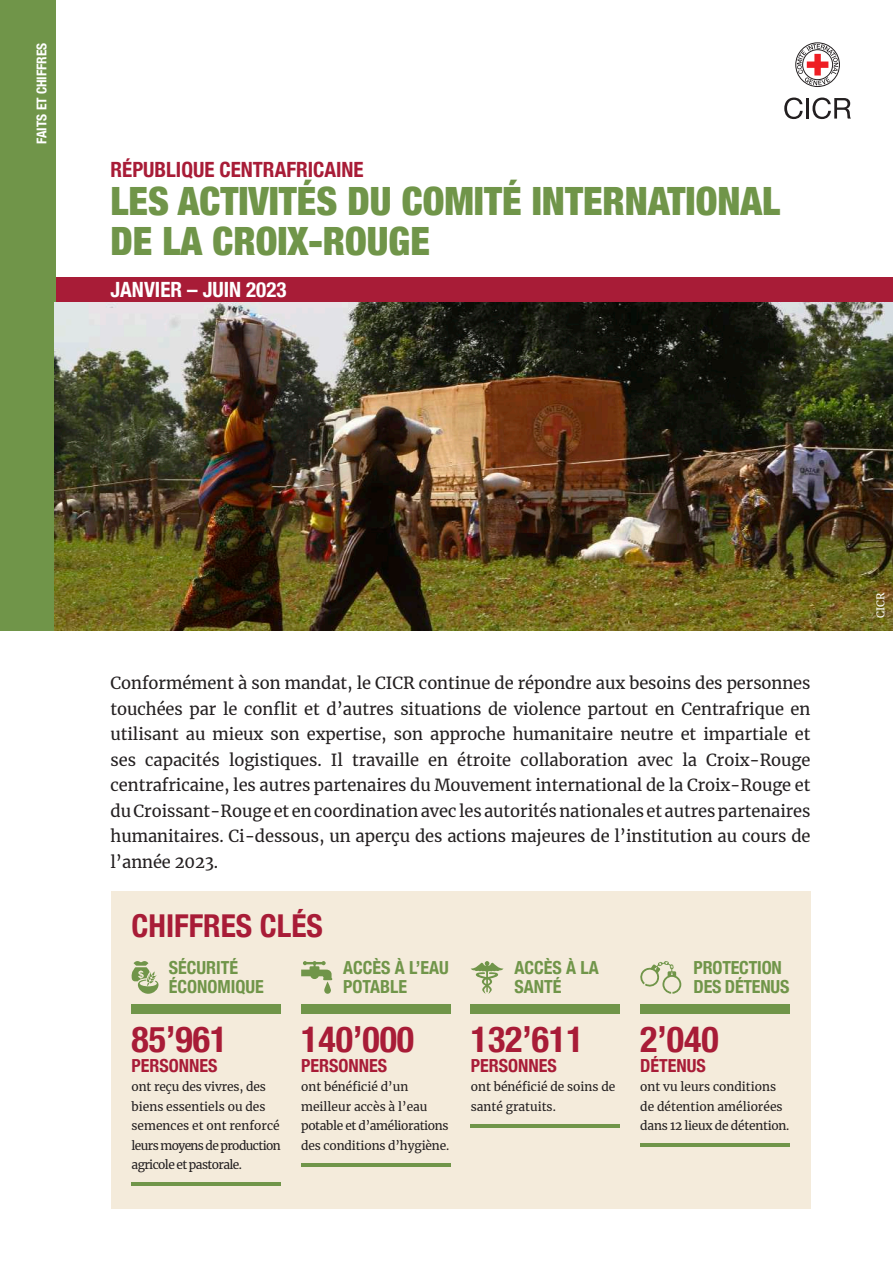
<style>
.page{position:relative;width:893px;height:1263px;background:#fff}
.page>*{position:absolute;margin:0;border:0;box-sizing:border-box;transform-origin:0 0}
.t1{font:900 condensed 39px/40.5px "Helvetica Neue";color:#709549}
.t2{font:700 condensed 36px "Helvetica Neue";color:#a81c37}
.t3{font:700 condensed 31.5px "Helvetica Neue";color:#a81c37}
.t4{font:700 condensed 21px "Helvetica Neue";color:#a81c37}
.t5{font:700 condensed 21px "Helvetica Neue";color:#fff}
.t6{font:700 condensed 18px/19.5px "Helvetica Neue";color:#709549}
.t7{font:700 condensed 18px "Helvetica Neue";color:#a81c37}
.t8{font:16.5px/25.5px "Merriweather";letter-spacing:-.005em;color:#231f20;text-align:justify}
.t9{font:700 condensed 13.5px "Helvetica Neue";color:#fff}
.t10{font:12px/19.5px "Merriweather";color:#231f20}
.t11{font:10.5px "Merriweather";color:#fff}
</style>
<div class="page">
<div style="left:111px;top:891px;width:699px;height:318px;background:#f4ebdb"></div>
<svg style="left:795px;top:42px;width:45px;height:45px"></svg>
<svg style="left:784px;top:98px;width:19px;height:21px"></svg>
<hr style="left:806px;top:98px;width:3px;height:21px;background:#231f20">
<svg style="left:812px;top:98px;width:39px;height:21px"></svg>
<div style="left:27px;top:277px;width:866px;height:25px;background:#a81c37"></div>
<div style="left:0;top:0;width:55px;height:630px;background:#709549"></div>
<svg style="left:301px;top:961px;width:31px;height:33px"></svg>
<svg style="left:131px;top:961px;width:27px;height:33px"></svg>
<svg style="left:471px;top:961px;width:32px;height:33px"></svg>
<svg style="left:640px;top:961px;width:41px;height:33px"></svg>
<div style="left:301px;top:1004px;width:149px;height:10px;background:#709549"></div>
<div style="left:471px;top:1004px;width:149px;height:10px;background:#709549"></div>
<div style="left:132px;top:1004px;width:149px;height:10px;background:#709549"></div>
<hr style="left:132px;top:1182px;width:149px;height:4px;background:#709549">
<hr style="left:301px;top:1163px;width:149px;height:3px;background:#709549">
<hr style="left:471px;top:1124px;width:149px;height:3px;background:#709549">
<hr style="left:640px;top:1143px;width:149px;height:4px;background:#709549">
<div style="left:640px;top:1004px;width:149px;height:10px;background:#709549"></div>
<img style="left:54px;top:302px;width:839px;height:328px">
<p class="t9" style="left:31px;top:144px;width:103px;rotate:-90deg">FAITS ET CHIFFRES</p>
<p class="t4" style="left:111px;top:152px;width:255px">RÉPUBLIQUE CENTRAFRICAINE</p>
<h1 class="t1" style="left:111px;top:179px;width:671px">LES ACTIVITÉS DU COMITÉ INTERNATIONAL<br>DE LA CROIX-ROUGE</h1>
<p class="t5" style="left:111px;top:272px;width:177px">JANVIER – JUIN 2023</p>
<p class="t8" style="left:111px;top:670px;width:701px">Conformément à son mandat, le CICR continue de répondre aux besoins des personnes touchées par le conflit et d’autres situations de violence partout en Centrafrique en utilisant au mieux son expertise, son approche humanitaire neutre et impartiale et ses capacités logistiques. Il travaille en étroite collaboration avec la Croix-Rouge centrafricaine, les autres partenaires du Mouvement international de la Croix-Rouge et du Croissant-Rouge et en coordination avec les autorités nationales et autres partenaires humanitaires. Ci-dessous, un aperçu des actions majeures de l’institution au cours de l’année 2023.</p>
<h3 class="t3" style="left:132px;top:900px;width:193px">CHIFFRES CLÉS</h3>
<p class="t6" style="left:169px;top:956px;width:96px">SÉCURITÉ<br>ÉCONOMIQUE</p>
<p class="t6" style="left:693px;top:956px;width:97px">PROTECTION<br>DES DÉTENUS</p>
<p class="t6" style="left:343px;top:956px;width:107px">ACCÈS À L’EAU<br>POTABLE</p>
<p class="t6" style="left:514px;top:956px;width:86px">ACCÈS À LA<br>SANTÉ</p>
<h2 class="t2" style="left:132px;top:1010px;width:97px">85’961</h2>
<p class="t7" style="left:132px;top:1050px;width:88px">PERSONNES</p>
<p class="t10" style="left:132px;top:1077px;width:151px">ont reçu des vivres, des biens essentiels ou des semences et ont renforcé leurs moyens de production agricole et pastorale.</p>
<h2 class="t2" style="left:301px;top:1010px;width:115px">140’000</h2>
<p class="t7" style="left:301px;top:1050px;width:88px">PERSONNES</p>
<p class="t10" style="left:301px;top:1077px;width:150px">ont bénéficié d’un meilleur accès à l’eau potable et d’améliorations des conditions d’hygiène.</p>
<h2 class="t2" style="left:471px;top:1010px;width:115px">132’611</h2>
<p class="t7" style="left:471px;top:1050px;width:88px">PERSONNES</p>
<p class="t10" style="left:471px;top:1077px;width:146px">ont bénéficié de soins de santé gratuits.</p>
<h2 class="t2" style="left:640px;top:1010px;width:80px">2’040</h2>
<p class="t7" style="left:640px;top:1050px;width:67px">DÉTENUS</p>
<p class="t10" style="left:640px;top:1077px;width:151px">ont vu leurs conditions de détention améliorées dans 12 lieux de détention.</p>
<p class="t11" style="left:873px;top:618px;width:27px;rotate:-90deg">CICR</p>
</div>
